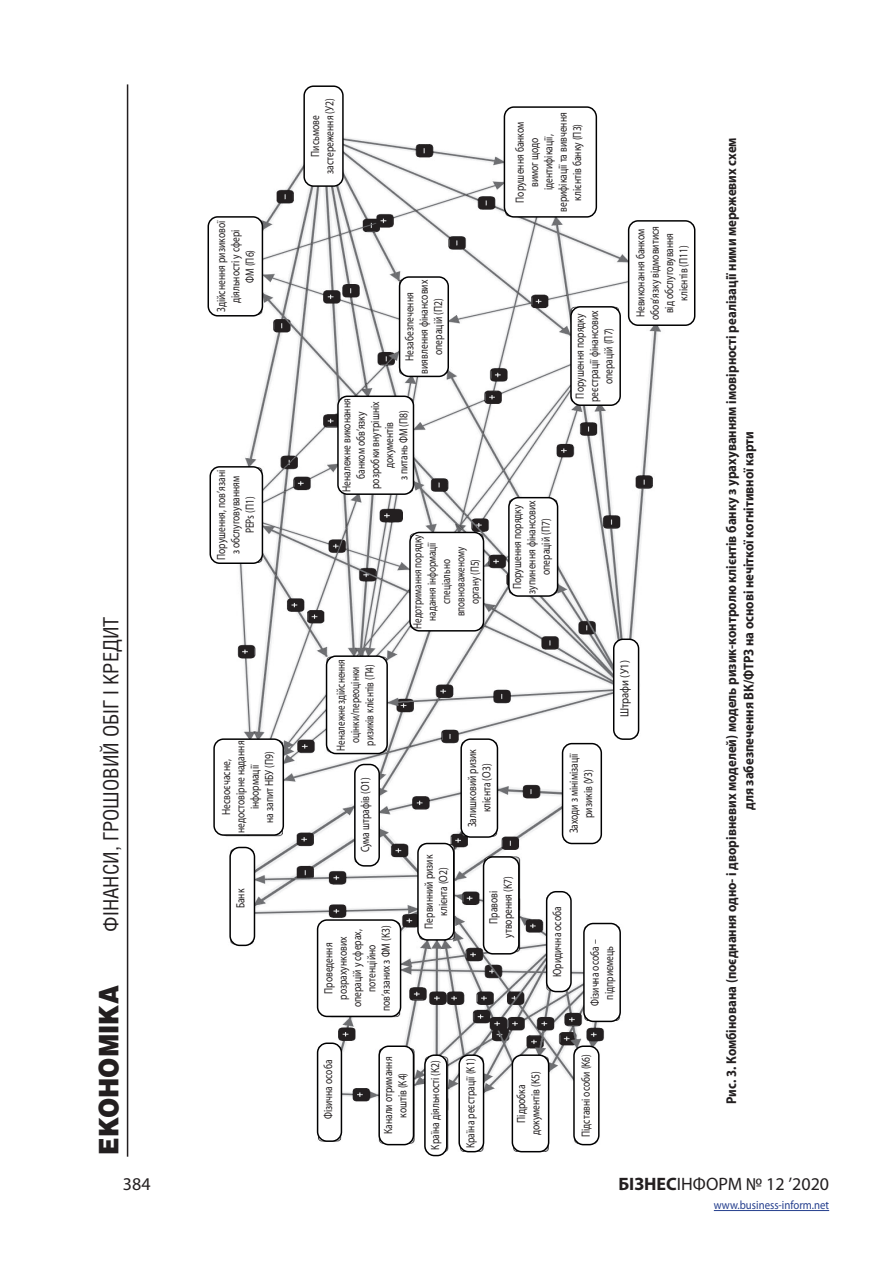
<style>
.page{position:relative;width:893px;height:1263px;background:#fff}
.page>*{position:absolute;margin:0;border:0;box-sizing:border-box;transform-origin:0 0}
.t1{font:900 27px "Helios";color:#231f20;scale:.9 1}
.t2{font:21px "Helios Cond";color:#231f20}
.t3{font:18px "Myriad Pro";color:#231f20}
.Title_table{font:700 14.25px/17.1px "Myriad Pro";color:#231f20;text-align:center;scale:.9 1}
.t4{font:12px "Myriad Pro";color:#253f8e;scale:.9 1}
.t5{font:11.85px/14.2px "Myriad Pro";color:#231f20;text-align:center;scale:.8 1}
.t6{font:11.85px/14.2px "Myriad Pro";color:#231f20;text-align:center;scale:.77 1}
.t7{font:11.85px "Myriad Pro";color:#231f20;scale:.9 1}
.s1{font-weight:700}
</style>
<div class="page">
<hr style="left:127px;top:84px;width:1px;height:1073px;background:#231f20">
<hr style="left:714px;top:1210px;width:115px;height:1px;background:#253f8e">
<img style="left:214px;top:89px;width:482px;height:1063px">
<div style="left:504px;top:107px;width:92px;height:110px;background:#fff;border-radius:10px"></div>
<div style="left:504px;top:106px;width:93px;height:112px;border:1px solid #000001;border-radius:10px"></div>
<div style="left:629px;top:221px;width:66px;height:104px;background:#fff;border-radius:9px"></div>
<div style="left:628px;top:220px;width:67px;height:106px;border:1px solid #000001;border-radius:9px"></div>
<div style="left:571px;top:307px;width:49px;height:98px;background:#fff;border-radius:9px"></div>
<div style="left:570px;top:306px;width:51px;height:100px;border:1px solid #000001;border-radius:9px"></div>
<div style="left:509px;top:498px;width:49px;height:98px;background:#fff;border-radius:9px"></div>
<div style="left:508px;top:497px;width:50px;height:100px;border:1px solid #000001;border-radius:9px"></div>
<div style="left:400px;top:277px;width:48px;height:99px;background:#fff;border-radius:9px"></div>
<div style="left:399px;top:276px;width:50px;height:101px;border:1px solid #000001;border-radius:9px"></div>
<div style="left:338px;top:396px;width:75px;height:98px;background:#fff;border-radius:9px"></div>
<div style="left:337px;top:395px;width:77px;height:100px;border:1px solid #000001;border-radius:9px"></div>
<div style="left:410px;top:532px;width:74px;height:99px;background:#fff;border-radius:9px"></div>
<div style="left:409px;top:532px;width:75px;height:99px;border:1px solid #000001;border-radius:9px"></div>
<div style="left:614px;top:639px;width:25px;height:100px;background:#fff;border-radius:9px"></div>
<div style="left:613px;top:638px;width:26px;height:102px;border:1px solid #000001;border-radius:9px"></div>
<div style="left:563px;top:744px;width:38px;height:99px;background:#fff;border-radius:9px"></div>
<div style="left:562px;top:743px;width:40px;height:101px;border:1px solid #000001;border-radius:9px"></div>
<div style="left:461px;top:739px;width:36px;height:98px;background:#fff;border-radius:9px"></div>
<div style="left:460px;top:738px;width:38px;height:100px;border:1px solid #000001;border-radius:9px"></div>
<div style="left:418px;top:843px;width:36px;height:97px;background:#fff;border-radius:9px"></div>
<div style="left:417px;top:843px;width:37px;height:98px;border:1px solid #000001;border-radius:9px"></div>
<div style="left:484px;top:857px;width:35px;height:97px;background:#fff;border-radius:9px"></div>
<div style="left:483px;top:856px;width:37px;height:98px;border:1px solid #000001;border-radius:9px"></div>
<div style="left:355px;top:764px;width:24px;height:102px;background:#fff;border-radius:9px"></div>
<div style="left:354px;top:764px;width:26px;height:103px;border:1px solid #000001;border-radius:9px"></div>
<div style="left:327px;top:656px;width:60px;height:97px;background:#fff;border-radius:9px"></div>
<div style="left:326px;top:655px;width:62px;height:99px;border:1px solid #000001;border-radius:9px"></div>
<div style="left:547px;top:892px;width:24px;height:99px;background:#fff;border-radius:9px"></div>
<div style="left:546px;top:891px;width:26px;height:101px;border:1px solid #000001;border-radius:9px"></div>
<div style="left:584px;top:923px;width:36px;height:98px;background:#fff;border-radius:9px"></div>
<div style="left:583px;top:923px;width:38px;height:99px;border:1px solid #000001;border-radius:9px"></div>
<div style="left:574px;top:1046px;width:25px;height:98px;background:#fff;border-radius:9px"></div>
<div style="left:573px;top:1045px;width:27px;height:100px;border:1px solid #000001;border-radius:9px"></div>
<div style="left:459px;top:1055px;width:25px;height:97px;background:#fff;border-radius:9px"></div>
<div style="left:458px;top:1054px;width:26px;height:98px;border:1px solid #000001;border-radius:9px"></div>
<div style="left:425px;top:1055px;width:22px;height:100px;background:#fff;border-radius:10px"></div>
<div style="left:424px;top:1054px;width:23px;height:102px;border:1px solid #000001;border-radius:10px"></div>
<div style="left:512px;top:1055px;width:37px;height:97px;background:#fff;border-radius:9px"></div>
<div style="left:512px;top:1054px;width:37px;height:98px;border:1px solid #000001;border-radius:9px"></div>
<div style="left:379px;top:1046px;width:34px;height:98px;background:#fff;border-radius:9px"></div>
<div style="left:378px;top:1045px;width:36px;height:100px;border:1px solid #000001;border-radius:9px"></div>
<div style="left:318px;top:1043px;width:23px;height:98px;background:#fff;border-radius:9px"></div>
<div style="left:317px;top:1042px;width:25px;height:100px;border:1px solid #000001;border-radius:9px"></div>
<div style="left:318px;top:920px;width:83px;height:96px;background:#fff;border-radius:9px"></div>
<div style="left:317px;top:919px;width:84px;height:98px;border:1px solid #000001;border-radius:9px"></div>
<div style="left:230px;top:847px;width:24px;height:98px;background:#fff;border-radius:9px"></div>
<div style="left:229px;top:847px;width:26px;height:99px;border:1px solid #000001;border-radius:9px"></div>
<div style="left:214px;top:739px;width:69px;height:96px;background:#fff;border-radius:9px"></div>
<div style="left:213px;top:738px;width:71px;height:98px;border:1px solid #000001;border-radius:9px"></div>
<div style="left:210px;top:467px;width:52px;height:96px;background:#fff;border-radius:9px"></div>
<div style="left:209px;top:466px;width:54px;height:98px;border:1px solid #000001;border-radius:9px"></div>
<div style="left:208px;top:217px;width:54px;height:99px;background:#fff;border-radius:10px"></div>
<div style="left:208px;top:216px;width:55px;height:100px;border:1px solid #000001;border-radius:10px"></div>
<div style="left:304px;top:86px;width:39px;height:100px;background:#fff;border-radius:9px"></div>
<div style="left:303px;top:85px;width:41px;height:102px;border:1px solid #000001;border-radius:9px"></div>
<h2 class="t2" style="left:98px;top:931px;width:316px;rotate:-90deg">ФІНАНСИ, ГРОШОВИЙ ОБІГ І КРЕДИТ</h2>
<h1 class="t1" style="left:92px;top:1154px;width:189px;rotate:-90deg">ЕКОНОМІКА</h1>
<h3 class="t3" style="left:123px;top:1173px;width:29px">384</h3>
<p class="t5" style="left:214px;top:312px;width:116px;rotate:-90deg">Здійснення ризикової діяльності у сфері<br>ФМ (П6)</p>
<p class="t5" style="left:214px;top:560px;width:114px;rotate:-90deg">Порушення, пов’язані з обслуговуванням<br>PEPs (П1)</p>
<p class="t5" style="left:219px;top:833px;width:117px;rotate:-90deg">Несвоєчасне, недостовірне надання інформації<br>на запит НБУ (П9)</p>
<p class="t5" style="left:233px;top:908px;width:26px;rotate:-90deg">Банк</p>
<p class="t5" style="left:308px;top:174px;width:96px;rotate:-90deg">Письмове застереження (У2)</p>
<p class="t5" style="left:402px;top:374px;width:119px;rotate:-90deg">Незабезпечення виявлення фінансових операцій (П2)</p>
<p class="t5" style="left:339px;top:492px;width:119px;rotate:-90deg">Неналежне виконання банком обв’язку розробки внутрішніх документів<br>з питань ФМ (П8)</p>
<p class="t6" style="left:334px;top:750px;width:120px;rotate:-90deg">Неналежне здійснення оцінки/переоцінки ризиків клієнтів (П4)</p>
<p class="t5" style="left:358px;top:852px;width:96px;rotate:-90deg">Сума штрафів (О1)</p>
<p class="t6" style="left:410px;top:629px;width:125px;rotate:-90deg">Недотримання порядку надання інформації спеціально вповноваженому органу (П5)</p>
<p class="t5" style="left:465px;top:827px;width:99px;rotate:-90deg">Залишковий ризик клієнта (О3)</p>
<p class="t5" style="left:512px;top:212px;width:126px;rotate:-90deg">Порушення банком вимог щодо ідентифікації, верифікації та вивчення клієнтів банку (П3)</p>
<p class="t5" style="left:573px;top:402px;width:116px;rotate:-90deg">Порушення порядку реєстрації фінансових операцій (П7)</p>
<p class="t5" style="left:633px;top:320px;width:119px;rotate:-90deg">Невиконання банком обов’язку відмовитися від обслуговування клієнтів (П11)</p>
<p class="t5" style="left:510px;top:593px;width:118px;rotate:-90deg">Порушення порядку зупинення фінансових операцій (П7)</p>
<p class="t5" style="left:567px;top:833px;width:102px;rotate:-90deg">Заходи з мінімізації ризиків (У3)</p>
<p class="t7" style="left:617px;top:717px;width:65px;rotate:-90deg">Штрафи (У1)</p>
<p class="t5" style="left:321px;top:1011px;width:109px;rotate:-90deg">Проведення розрахункових операцій у сферах, потенційно пов’язаних з ФМ (К3)</p>
<p class="t5" style="left:422px;top:929px;width:94px;rotate:-90deg">Первинний ризик клієнта (О2)</p>
<p class="t5" style="left:486px;top:938px;width:78px;rotate:-90deg">Правові утворення (К7)</p>
<p class="t5" style="left:550px;top:977px;width:89px;rotate:-90deg">Юридична особа</p>
<p class="t5" style="left:321px;top:1119px;width:76px;rotate:-90deg">Фізична особа</p>
<p class="t5" style="left:381px;top:1134px;width:98px;rotate:-90deg">Канали отримання</p>
<p class="t5" style="left:395px;top:1118px;width:58px;rotate:-90deg">коштів (К4)</p>
<p class="t5" style="left:428px;top:1149px;width:113px;rotate:-90deg">Країна діяльності (К2)</p>
<p class="t5" style="left:463px;top:1148px;width:113px;rotate:-90deg">Країна реєстрації (К1)</p>
<p class="t5" style="left:514px;top:1135px;width:81px;rotate:-90deg">Підробка документів (К5)</p>
<p class="t5" style="left:587px;top:1006px;width:84px;rotate:-90deg">Фізична особа – підприємець</p>
<p class="t5" style="left:579px;top:1137px;width:105px;rotate:-90deg">Підставні особи (К6)</p>
<p class="Title_table" style="left:722px;top:1104px;width:1075px;rotate:-90deg">Рис. 3. Комбінована (поєднання одно- і дворівневих моделей) модель ризик-контролю клієнтів банку з урахуванням імовірності реалізації ними мережевих схем для забезпечення ВК/ФТРЗ на основі нечіткої когнітивної карти</p>
<h3 class="t3" style="left:618px;top:1173px;width:212px"><span class="s1">БІЗНЕС</span>ІНФОРМ № 12 ’2020</h3>
<p class="t4" style="left:714px;top:1198px;width:130px">www.business-inform.net</p>
</div>
